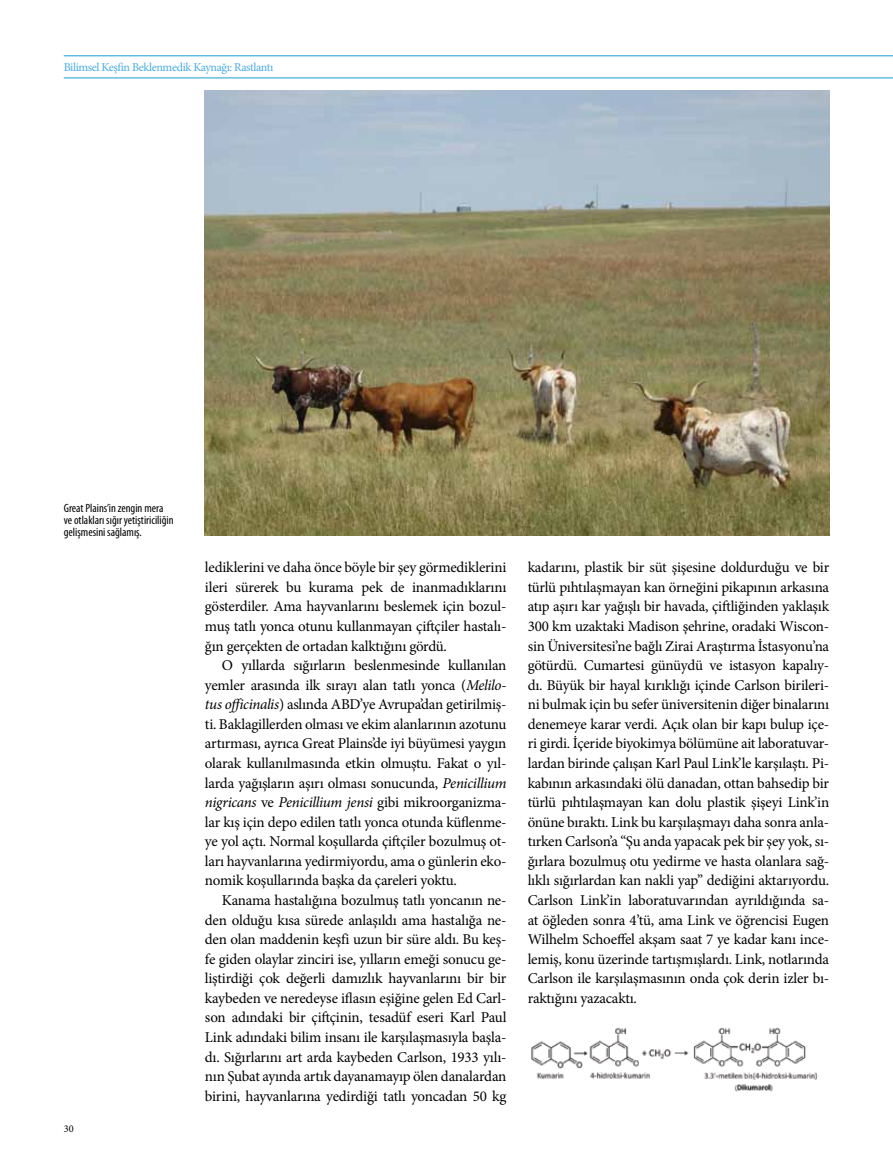
<style>
.page{position:relative;width:893px;height:1170px;background:#fff}
.page>*{position:absolute;margin:0;border:0;box-sizing:border-box;transform-origin:0 0}
.t1{font:15px/19.5px "Minion Pro";letter-spacing:-.015em;color:#000;text-align:justify}
.t2{font:condensed 12px/12px "Myriad Pro";color:#000}
.t3{font:12px "Minion Pro";letter-spacing:-.035em;color:#4aace1}
.t4{font:10.35px "Minion Pro";color:#000}
.s1{font-style:italic}
</style>
<div class="page">
<hr style="left:64px;top:56px;width:829px;height:1px;background:#1c9ad6">
<hr style="left:64px;top:78px;width:829px;height:1px;background:#1c9ad6">
<img style="left:205px;top:91px;width:624px;height:444px">
<img style="left:531px;top:1027px;width:288px;height:64px">
<p class="t3" style="left:64px;top:59px;width:211px">Bilimsel Keşfin Beklenmedik Kaynağı: Rastlantı</p>
<p class="t2" style="left:64px;top:501px;width:111px">Great Plains’in zengin mera ve otlakları sığır yetiştiriciliğin gelişmesini sağlamış.</p>
<p class="t4" style="left:64px;top:1121px;width:11px">30</p>
<p class="t1" style="left:205px;top:557px;width:303px">lediklerini ve daha önce böyle bir şey görmediklerini ileri sürerek bu kurama pek de inanmadıklarını gösterdiler. Ama hayvanlarını beslemek için bozul&shy;muş tatlı yonca otunu kullanmayan çiftçiler hastalı&shy;ğın gerçekten de ortadan kalktığını gördü.</p>
<p class="t1" style="left:205px;top:655px;width:303px;text-indent:17px">O yıllarda sığırların beslenmesinde kullanılan yemler arasında ilk sırayı alan tatlı yonca (<span class="s1">Melilo&shy;tus officinalis</span>) aslında ABD’ye Avrupa’dan getirilmiş&shy;ti. Baklagillerden olması ve ekim alanlarının azotunu artırması, ayrıca Great Plains’de iyi büyümesi yaygın olarak kullanılmasında etkin olmuştu. Fakat o yıl&shy;larda yağışların aşırı olması sonucunda, <span class="s1">Penicillium nigricans</span> ve <span class="s1">Penicillium jensi</span> gibi mikroorganizma&shy;lar kış için depo edilen tatlı yonca otunda küflenme&shy;ye yol açtı. Normal koşullarda çiftçiler bozulmuş ot&shy;ları hayvanlarına yedirmiyordu, ama o günlerin eko&shy;nomik koşullarında başka da çareleri yoktu.</p>
<p class="t1" style="left:205px;top:890px;width:303px;text-indent:17px">Kanama hastalığına bozulmuş tatlı yoncanın ne&shy;den olduğu kısa sürede anlaşıldı ama hastalığa ne&shy;den olan maddenin keşfi uzun bir süre aldı. Bu keş&shy;fe giden olaylar zinciri ise, yılların emeği sonucu ge&shy;liştirdiği çok değerli damızlık hayvanlarını bir bir kaybeden ve neredeyse iflasın eşiğine gelen Ed Carl&shy;son adındaki bir çiftçinin, tesadüf eseri Karl Paul Link adındaki bilim insanı ile karşılaşmasıyla başla&shy;dı. Sığırlarını art arda kaybeden Carlson, 1933 yılı&shy;nın Şubat ayında artık dayanamayıp ölen danalardan birini, hayvanlarına yedirdiği tatlı yoncadan 50 kg</p>
<p class="t1" style="left:528px;top:557px;width:303px">kadarını, plastik bir süt şişesine doldurduğu ve bir türlü pıhtılaşmayan kan örneğini pikapının arkasına atıp aşırı kar yağışlı bir havada, çiftliğinden yaklaşık 300 km uzaktaki Madison şehrine, oradaki Wiscon&shy;sin Üniversitesi’ne bağlı Zirai Araştırma İstasyonu’na götürdü. Cumartesi günüydü ve istasyon kapalıy&shy;dı. Büyük bir hayal kırıklığı içinde Carlson birileri&shy;ni bulmak için bu sefer üniversitenin diğer binalarını denemeye karar verdi. Açık olan bir kapı bulup içe&shy;ri girdi. İçeride biyokimya bölümüne ait laboratuvar&shy;lardan birinde çalışan Karl Paul Link’le karşılaştı. Pi&shy;kabının arkasındaki ölü danadan, ottan bahsedip bir türlü pıhtılaşmayan kan dolu plastik şişeyi Link’in önüne bıraktı. Link bu karşılaşmayı daha sonra anla&shy;tırken Carlson’a “Şu anda yapacak pek bir şey yok, sı&shy;ğırlara bozulmuş otu yedirme ve hasta olanlara sağ&shy;lıklı sığırlardan kan nakli yap” dediğini aktarıyordu.<br>Carlson Link’in laboratuvarından ayrıldığında sa&shy;at öğleden sonra 4’tü, ama Link ve öğrencisi Eugen Wilhelm Schoeffel akşam saat 7 ye kadar kanı ince&shy;lemiş, konu üzerinde tartışmışlardı. Link, notlarında Carlson ile karşılaşmasının onda çok derin izler bı&shy;raktığını yazacaktı.</p>
</div>
